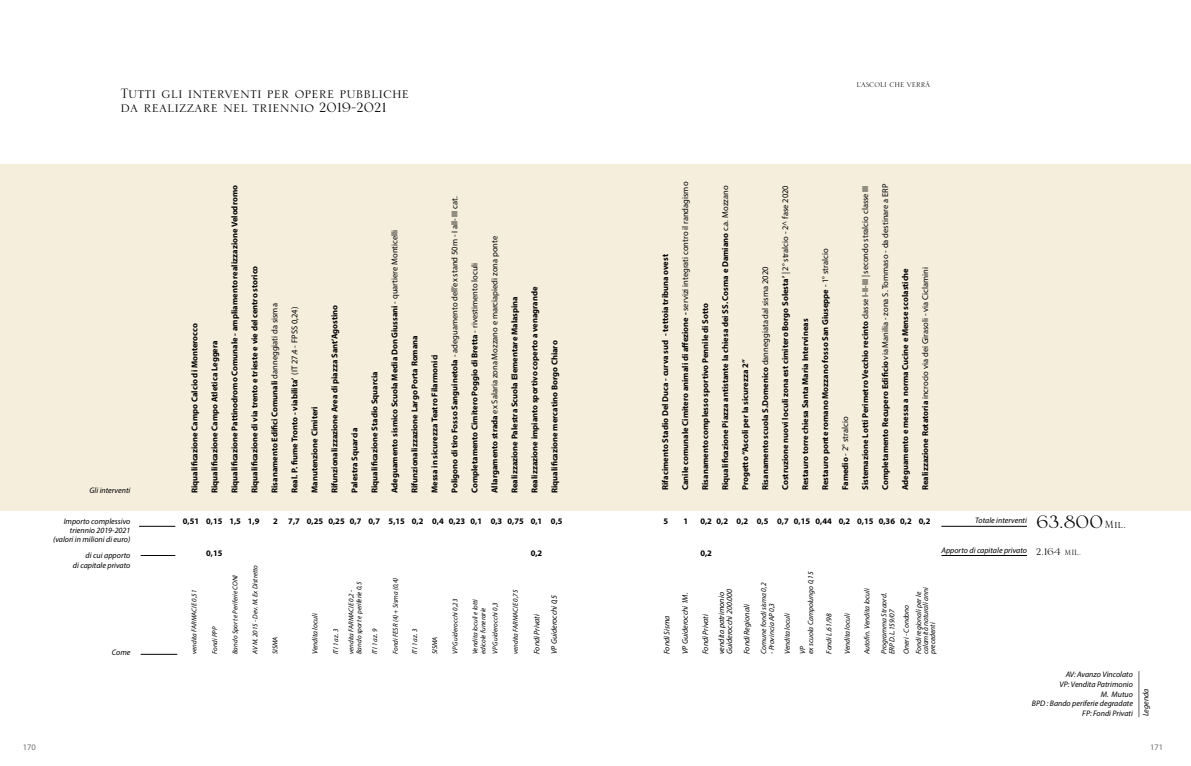
<style>
.page{position:relative;width:1191px;height:766px;background:#fff}
.page>*{position:absolute;margin:0;border:0;box-sizing:border-box;transform-origin:0 0}
.t1{font:24px "Serlio LH";color:#000}
.t2{font:18px/14px "Serlio LH";color:#000}
.t3{font:13px "Serlio LH";color:#000}
.t4{font:9px "Serlio LH";color:#000}
.t5{font:700 8.5px "Myriad Pro";color:#000}
.t6{font:8.5px "Myriad Pro";color:#000}
.t7{font:8.5px "Myriad Pro";color:#706f6f}
.t8{font:italic 8px/9.8px "Myriad Pro";color:#000;text-align:right}
.t9{font:italic 7.5px/15.4px "Myriad Pro";color:#000}
.t10{font:italic 7px/8px "Myriad Pro";color:#000}
.s1{font-weight:400}
.s2{font-weight:700}
.s3{font-size:14px}
.s4{font-size:10px}
</style>
<div class="page">
<div style="left:0;top:164px;width:604px;height:347px;background:#f5eedd"></div>
<hr style="left:141px;top:555px;width:34px;height:1px;background:#000">
<hr style="left:139px;top:526px;width:36px;height:1px;background:#000">
<hr style="left:141px;top:654px;width:36px;height:1px;background:#000">
<div style="left:587px;top:164px;width:604px;height:347px;background:#f5eedd"></div>
<hr style="left:941px;top:526px;width:86px;height:1px;background:#000">
<hr style="left:1138px;top:671px;width:1px;height:45px;background:#000">
<hr style="left:941px;top:555px;width:86px;height:1px;background:#000">
<h2 class="t2" style="left:120px;top:86px;width:290px">Tutti gli interventi per opere pubbliche da realizzare nel triennio 2019-2021</h2>
<p class="t8" style="left:90px;top:485px;width:42px">Gli interventi</p>
<p class="t5" style="left:189px;top:493px;width:171px;rotate:-90deg">Riqualificazione Campo Calcio di Monterocco</p>
<p class="t5" style="left:209px;top:493px;width:154px;rotate:-90deg">Riqualificazione Campo Atletica Leggera</p>
<p class="t5" style="left:229px;top:493px;width:309px;rotate:-90deg">Riqualificazione Pattinodromo Comunale - ampliamento realizzazione Velodromo</p>
<p class="t5" style="left:249px;top:493px;width:229px;rotate:-90deg">Riqualificazione di via trento e trieste e vie del centro storico</p>
<p class="t5" style="left:269px;top:493px;width:191px;rotate:-90deg">Risanamento Edifici Comunali <span class="s1">danneggiati da sisma</span></p>
<p class="t5" style="left:289px;top:493px;width:187px;rotate:-90deg">Real. P. fiume Tronto - viabilita’ <span class="s1">(IT 27.4 - FPSS 0,24)</span></p>
<p class="t5" style="left:309px;top:493px;width:88px;rotate:-90deg">Manutenzione Cimiteri</p>
<p class="t5" style="left:329px;top:493px;width:190px;rotate:-90deg">Rifunzionalizzazione Area di piazza Sant’Agostino</p>
<p class="t5" style="left:349px;top:493px;width:67px;rotate:-90deg">Palestra Squarcia</p>
<p class="t5" style="left:369px;top:493px;width:123px;rotate:-90deg">Riqualificazione Stadio Squarcia</p>
<p class="t5" style="left:389px;top:493px;width:265px;rotate:-90deg">Adeguamento sismico Scuola Media Don Giussani <span class="s1">- quartiere Monticelli</span></p>
<p class="t5" style="left:409px;top:493px;width:159px;rotate:-90deg">Rifunzionalizzazione Largo Porta Romana</p>
<p class="t5" style="left:429px;top:493px;width:140px;rotate:-90deg">Messa in sicurezza Teatro Filarmonici</p>
<p class="t6" style="left:449px;top:493px;width:298px;rotate:-90deg"><span class="s2">Poligono di tiro Fosso Sanguinetola</span> - adeguamento dell’ex stand 50m - I all- III cat.</p>
<p class="t5" style="left:469px;top:493px;width:232px;rotate:-90deg">Completamento Cimitero Poggio di Bretta <span class="s1">- rivestimento loculi</span></p>
<p class="t6" style="left:489px;top:493px;width:259px;rotate:-90deg"><span class="s2">Allargamento strada</span> ex Salaria zona Mozzano e marciapiedi zona ponte</p>
<p class="t5" style="left:509px;top:493px;width:198px;rotate:-90deg">Realizzazione Palestra Scuola Elementare Malaspina</p>
<p class="t5" style="left:529px;top:493px;width:208px;rotate:-90deg">Realizzazione impianto sportivo coperto a venagrande</p>
<p class="t5" style="left:549px;top:493px;width:154px;rotate:-90deg">Riqualificazione mercatino Borgo Chiaro</p>
<p class="t8" style="left:53px;top:516px;width:79px;line-height:9px">Importo complessivo triennio 2019-2021 (valori in milioni di euro)</p>
<p class="t8" style="left:73px;top:550px;width:59px">di cui apporto<br>di capitale privato</p>
<p class="t8" style="left:112px;top:647px;width:20px">Come</p>
<p class="t5" style="left:183px;top:515px;width:78px">0,51 0,15 1,5 1,9</p>
<p class="t5" style="left:273px;top:515px;width:291px">2 7,7 0,25 0,25 0,7 0,7 5,15 0,2 0,4 0,23 0,1 0,3 0,75 0,1 0,5</p>
<p class="t5" style="left:206px;top:547px;width:18px">0,15</p>
<p class="t5" style="left:530px;top:547px;width:13px">0,2</p>
<p class="t10" style="left:190px;top:654px;width:66px;rotate:-90deg">vendita FARMACIE 0,51</p>
<p class="t10" style="left:211px;top:654px;width:29px;rotate:-90deg">Fondi PPP</p>
<p class="t10" style="left:231px;top:654px;width:80px;rotate:-90deg">Bando Sport e Periferie CONI</p>
<p class="t10" style="left:251px;top:654px;width:91px;rotate:-90deg">AV M. 2015 - Dev. M. Ex Distretto</p>
<p class="t10" style="left:271px;top:654px;width:19px;rotate:-90deg">SISMA</p>
<p class="t9" style="left:307px;top:654px;width:42px;rotate:-90deg">Vendita loculi</p>
<p class="t10" style="left:332px;top:654px;width:27px;rotate:-90deg">ITI 1 az. 3</p>
<p class="t10" style="left:347px;top:654px;width:74px;rotate:-90deg">vendita FARMACIE 0,2 -<br>Bando sport e periferie 0,5</p>
<p class="t10" style="left:371px;top:654px;width:27px;rotate:-90deg">ITI 1 az. 9</p>
<p class="t10" style="left:391px;top:654px;width:78px;rotate:-90deg">Fondi FESR (4) + Sisma (0,4)</p>
<p class="t10" style="left:411px;top:654px;width:27px;rotate:-90deg">ITI 1 az. 3</p>
<p class="t10" style="left:431px;top:654px;width:19px;rotate:-90deg">SISMA</p>
<p class="t10" style="left:451px;top:654px;width:57px;rotate:-90deg">VP Guiderocchi 0,23</p>
<p class="t10" style="left:471px;top:654px;width:57px;rotate:-90deg">Vendita loculi e lotti edicole funerarie</p>
<p class="t10" style="left:491px;top:654px;width:53px;rotate:-90deg">VP Guiderocchi 0,3</p>
<p class="t10" style="left:511px;top:654px;width:66px;rotate:-90deg">vendita FARMACIE 0,75</p>
<p class="t8" style="left:528px;top:654px;width:61px;line-height:17.2px;text-align:left;rotate:-90deg">Fondi Privati<br>VP Guiderocchi 0,5</p>
<p class="t7" style="left:23px;top:741px;width:15px">170</p>
<p class="t4" style="left:856px;top:81px;width:75px">L’ASCOLI CHE VERRÀ</p>
<p class="t5" style="left:680px;top:490px;width:309px;rotate:-90deg">Canile comunale Cimitero animali di affezione - <span class="s1">servizi integrati contro il randagismo</span></p>
<p class="t5" style="left:860px;top:490px;width:306px;rotate:-90deg">Sistemazione Lotti Perimetro Vecchio recinto <span class="s1">classe I-II-III | secondo stralcio classe III</span></p>
<p class="t6" style="left:880px;top:490px;width:308px;rotate:-90deg"><span class="s2">Completamento Recupero Edificio</span> via Manilia - zona S. Tommaso - da destinare a ERP</p>
<p class="t5" style="left:780px;top:490px;width:306px;rotate:-90deg">Costruzione nuovi loculi zona est cimitero Borgo Solesta’ <span class="s1">| 2° stralcio - 2^ fase 2020</span></p>
<p class="t5" style="left:720px;top:490px;width:306px;rotate:-90deg">Riqualificazione Piazza antistante la chiesa dei SS. Cosma e Damiano <span class="s1">c.a. Mozzano</span></p>
<p class="t5" style="left:820px;top:490px;width:243px;rotate:-90deg">Restauro ponte romano Mozzano fosso San Giuseppe <span class="s1">- 1° stralcio</span></p>
<p class="t5" style="left:660px;top:490px;width:237px;rotate:-90deg">Rifacimento Stadio Del Duca - curva sud - tettoia tribuna ovest</p>
<p class="t5" style="left:760px;top:490px;width:225px;rotate:-90deg">Risanamento scuola S.Domenico <span class="s1">danneggiata dal sisma 2020</span></p>
<p class="t5" style="left:900px;top:490px;width:223px;rotate:-90deg">Adeguamento e messa a norma Cucine e Mense scolastiche</p>
<p class="t6" style="left:920px;top:490px;width:224px;rotate:-90deg"><span class="s2">Realizzazione Rotatoria</span> incrocio via dei Girasoli - via Ciclamini</p>
<p class="t5" style="left:716px;top:515px;width:215px">0,2 0,2 0,5 0,7 0,15 0,44 0,2 0,15 0,36 0,2 0,2</p>
<p class="t5" style="left:700px;top:490px;width:188px;rotate:-90deg">Risanamento complesso sportivo Pennile di Sotto</p>
<p class="t5" style="left:800px;top:490px;width:173px;rotate:-90deg">Restauro torre chiesa Santa Maria Intervineas</p>
<p class="t5" style="left:740px;top:490px;width:132px;rotate:-90deg">Progetto “Ascoli per la sicurezza 2”</p>
<p class="t6" style="left:840px;top:490px;width:75px;rotate:-90deg"><span class="s2">Famedio</span> - 2° stralcio</p>
<p class="t5" style="left:663px;top:515px;width:6px">5</p>
<p class="t5" style="left:683px;top:515px;width:6px">1</p>
<p class="t5" style="left:700px;top:515px;width:13px">0,2</p>
<p class="t5" style="left:700px;top:547px;width:13px">0,2</p>
<p class="t8" style="left:975px;top:515px;width:53px">Totale interventi</p>
<p class="t8" style="left:941px;top:545px;width:87px">Apporto di capitale privato</p>
<p class="t8" style="left:661px;top:654px;width:40px;rotate:-90deg">Fondi Sisma</p>
<p class="t9" style="left:803px;top:654px;width:84px;rotate:-90deg">ex scuola Campolungo 0,15</p>
<p class="t8" style="left:680px;top:654px;width:63px;rotate:-90deg">VP Guiderocchi 1M.</p>
<p class="t8" style="left:697px;top:654px;width:63px;line-height:16px;text-align:left;rotate:-90deg">Fondi Privati vendita patrimonio</p>
<p class="t8" style="left:721px;top:654px;width:67px;line-height:17.2px;text-align:left;rotate:-90deg">Guiderocchi 200.000<br>Fondi Regionali</p>
<p class="t9" style="left:756px;top:654px;width:73px;rotate:-90deg">Comune fondi sisma 0,2</p>
<p class="t9" style="left:764px;top:654px;width:53px;rotate:-90deg">- Provincia AP 0,3<br>Vendita loculi<br>VP</p>
<p class="t9" style="left:821px;top:653px;width:42px;rotate:-90deg">Fondi L.61/98</p>
<p class="t9" style="left:839px;top:654px;width:42px;rotate:-90deg">Vendita loculi</p>
<p class="t9" style="left:859px;top:654px;width:67px;rotate:-90deg">Autofin. Vendita loculi</p>
<p class="t9" style="left:880px;top:654px;width:63px;line-height:8px;rotate:-90deg">Programma Straord.<br>ERP D.L.159/07</p>
<p class="t9" style="left:900px;top:654px;width:64px;line-height:12.5px;rotate:-90deg">Oneri - Condono<br>Fondi regionali per le</p>
<p class="t9" style="left:922px;top:654px;width:68px;line-height:7px;rotate:-90deg">calamità naturali anni precedenti</p>
<h1 class="t1" style="left:1036px;top:509px;width:91px">63.800<span class="s3">Mil.</span></h1>
<h3 class="t3" style="left:1036px;top:545px;width:46px">2.164 <span class="s4">MIL.</span></h3>
<p class="t8" style="left:1031px;top:669px;width:103px">AV: Avanzo Vincolato<br>VP: Vendita Patrimonio<br>M. Mutuo<br>BPD : Bando periferie degradate<br>FP: Fondi Privati</p>
<p class="t8" style="left:1140px;top:716px;width:29px;rotate:-90deg">Legenda</p>
<p class="t7" style="left:1150px;top:741px;width:15px">171</p>
</div>
